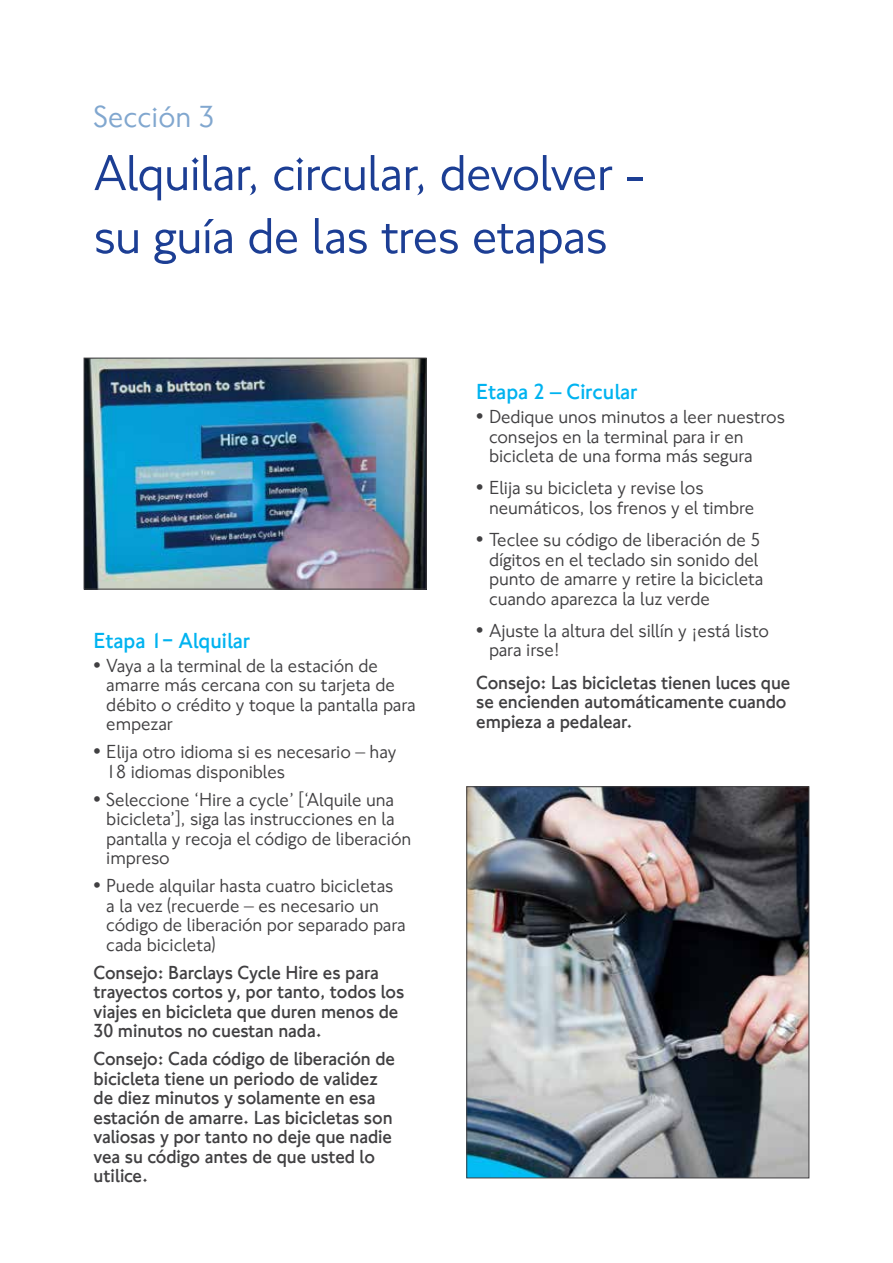
<style>
.page{position:relative;width:893px;height:1263px;background:#fff}
.page>*{position:absolute;margin:0;border:0;box-sizing:border-box;transform-origin:0 0}
.t1{font:52.5px/63px "NJ Font";letter-spacing:-.015em;color:#1c3e94}
.t2{font:31.5px "NJ Font";color:#81a7cf}
.t3{font:700 22.5px "NJ Font";letter-spacing:-.005em;color:#00b3f0}
.t4{font:19.5px/19.5px "NJ Font";letter-spacing:-.005em;color:#414042}
.t5{font:700 19.5px/19.5px "NJ Font";letter-spacing:-.005em;color:#414042}
.s1{font-size:21px}
</style>
<div class="page">
<img style="left:86px;top:360px;width:339px;height:227px">
<div style="left:84px;top:358px;width:343px;height:231px;border:1px solid #414042"></div>
<img style="left:468px;top:788px;width:339px;height:388px">
<div style="left:466px;top:786px;width:343px;height:392px;border:1px solid #414042"></div>
<h2 class="t2" style="left:94px;top:97px;width:123px">Sección 3</h2>
<h1 class="t1" style="left:94px;top:143px;width:552px">Alquilar, circular, devolver - su guía de las tres etapas</h1>
<p class="t3" style="left:94px;top:627px;width:158px">Etapa 1− Alquilar</p>
<p class="t4" style="left:106px;top:656px;width:311px;text-indent:-13px"><span class="s1">•</span> Vaya a la terminal de la estación de amarre más cercana con su tarjeta de débito o crédito y toque la pantalla para empezar</p>
<p class="t4" style="left:106px;top:743px;width:292px;text-indent:-13px"><span class="s1">•</span> Elija otro idioma si es necesario – hay<br>18 idiomas disponibles</p>
<p class="t4" style="left:106px;top:790px;width:306px;text-indent:-13px"><span class="s1">•</span> Seleccione ‘Hire a cycle’ [‘Alquile una bicicleta’], siga las instrucciones en la pantalla y recoja el código de liberación impreso</p>
<p class="t4" style="left:106px;top:877px;width:301px;text-indent:-13px"><span class="s1">•</span> Puede alquilar hasta cuatro bicicletas a la vez (recuerde – es necesario un código de liberación por separado para cada bicicleta)</p>
<p class="t5" style="left:94px;top:963px;width:312px">Consejo: Barclays Cycle Hire es para trayectos cortos y, por tanto, todos los viajes en bicicleta que duren menos de 30 minutos no cuestan nada.</p>
<p class="t5" style="left:94px;top:1050px;width:303px">Consejo: Cada código de liberación de bicicleta tiene un periodo de validez de diez minutos y solamente en esa estación de amarre. Las bicicletas son valiosas y por tanto no deje que nadie vea su código antes de que usted lo utilice.</p>
<p class="t3" style="left:476px;top:378px;width:163px">Etapa 2 – Circular</p>
<p class="t4" style="left:489px;top:407px;width:297px;text-indent:-13px"><span class="s1">•</span> Dedique unos minutos a leer nuestros consejos en la terminal para ir en bicicleta de una forma más segura</p>
<p class="t4" style="left:489px;top:479px;width:267px;text-indent:-13px"><span class="s1">•</span> Elija su bicicleta y revise los neumáticos, los frenos y el timbre</p>
<p class="t4" style="left:489px;top:530px;width:276px;text-indent:-13px"><span class="s1">•</span> Teclee su código de liberación de 5 dígitos en el teclado sin sonido del punto de amarre y retire la bicicleta cuando aparezca la luz verde</p>
<p class="t4" style="left:489px;top:621px;width:281px;text-indent:-13px"><span class="s1">•</span> Ajuste la altura del sillín y ¡está listo para irse!</p>
<p class="t5" style="left:476px;top:673px;width:316px">Consejo: Las bicicletas tienen luces que se encienden automáticamente cuando empieza a pedalear.</p>
</div>
